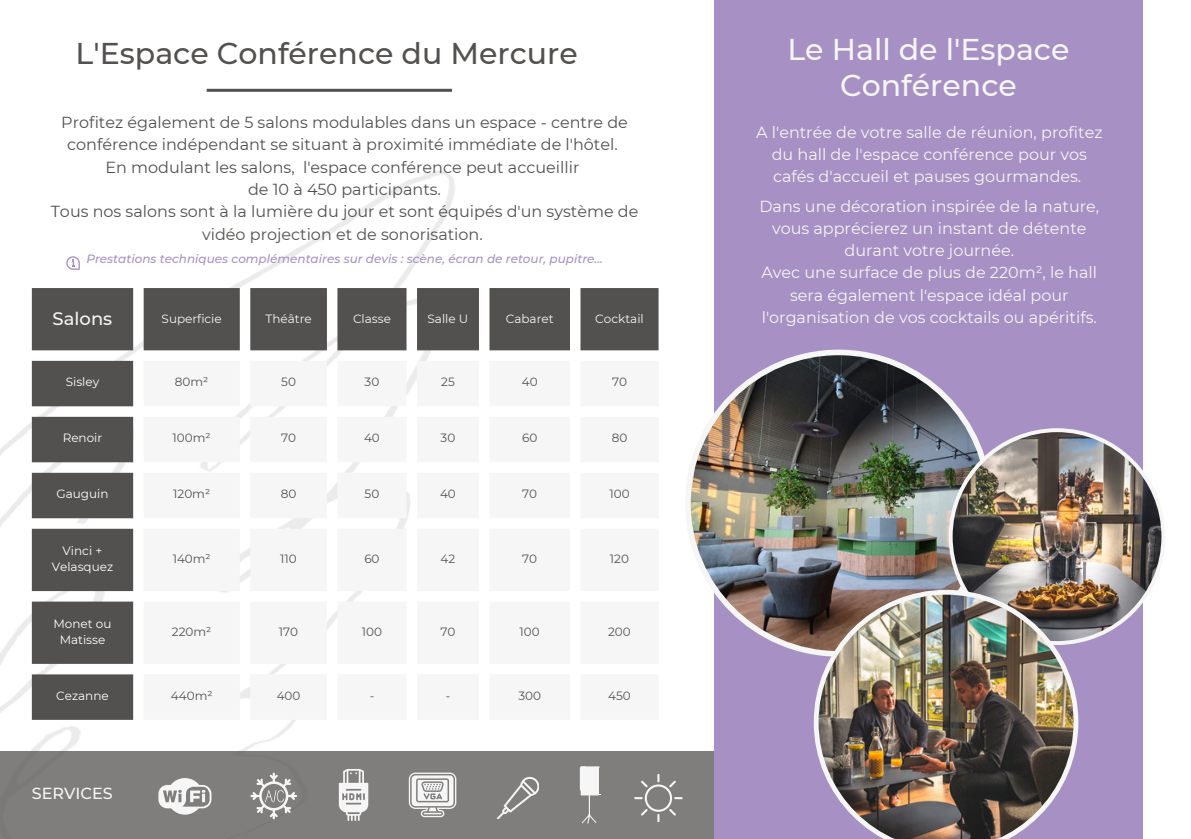
<style>
.page{position:relative;width:1191px;height:839px;background:#fff}
.page>*{position:absolute;margin:0;border:0;box-sizing:border-box;transform-origin:0 0}
.t1{font:500 30px "Montserrat";color:#53514f}
.t2{font:500 30px/36px "Montserrat";color:#f6f6f6;text-align:center}
.t3{font:500 18px "Montserrat";color:#f6f6f6}
.t4{font:16px/22px "Montserrat";color:#f6f6f6;text-align:center}
.t5{font:16px/22.4px "Montserrat";color:#53514f;text-align:center}
.t6{font:500 16px "Montserrat";color:#f6f6f6}
.t7{font:12px "Montserrat";color:#53514f}
.t8{font:italic 500 12px "Montserrat";color:#a790c4}
.t9{font:12px/16px "Montserrat";color:#fff;text-align:center}
.t10{font:12px "Montserrat";color:#f6f6f6}
</style>
<div class="page">
<img style="left:0;top:88px;width:455px;height:663px">
<div style="left:0;top:751px;width:753px;height:87px;background:#807e7d"></div>
<svg style="left:32px;top:288px;width:627px;height:431px;fill:#53514f"></svg>
<svg style="left:144px;top:361px;width:515px;height:358px;fill:#f6f6f6"></svg>
<svg style="left:158px;top:778px;width:53px;height:36px"></svg>
<svg style="left:250px;top:772px;width:47px;height:47px"></svg>
<svg style="left:339px;top:769px;width:29px;height:51px"></svg>
<svg style="left:409px;top:772px;width:47px;height:45px"></svg>
<svg style="left:497px;top:777px;width:42px;height:41px"></svg>
<svg style="left:580px;top:766px;width:21px;height:57px"></svg>
<div style="left:714px;top:0;width:428px;height:838px;background:#a790c4"></div>
<img style="left:690px;top:349px;width:282px;height:306px">
<img style="left:949px;top:428px;width:213px;height:217px">
<img style="left:814px;top:590px;width:264px;height:248px">
<hr style="left:207px;top:89px;width:245px;height:3px;background:#53514f">
<svg style="left:634px;top:774px;width:48px;height:47px"></svg>
<svg style="left:66px;top:256px;width:14px;height:14px"></svg>
<p class="t1" style="left:76px;top:35px;width:504px">L'Espace Conférence du Mercure</p>
<p class="t5" style="left:51px;top:111px;width:589px">Profitez également de 5 salons modulables dans un espace - centre de conférence indépendant se situant à proximité immédiate de l'hôtel.<br>En modulant les salons, l'espace conférence peut accueillir<br>de 10 à 450 participants.<br>Tous nos salons sont à la lumière du jour et sont équipés d'un système de vidéo projection et de sonorisation.</p>
<p class="t8" style="left:86px;top:252px;width:518px">Prestations techniques complémentaires sur devis : scène, écran de retour, pupitre...</p>
<h1 class="t3" style="left:53px;top:307px;width:61px">Salons</h1>
<p class="t10" style="left:162px;top:311px;width:62px">Superficie</p>
<h1 class="t10" style="left:265px;top:311px;width:48px">Théâtre</h1>
<h3 class="t10" style="left:353px;top:311px;width:39px">Classe</h3>
<h3 class="t10" style="left:428px;top:311px;width:42px">Salle U</h3>
<p class="t10" style="left:506px;top:311px;width:49px">Cabaret</p>
<h3 class="t10" style="left:595px;top:311px;width:50px">Cocktail</h3>
<p class="t9" style="left:66px;top:374px;width:35px">Sisley</p>
<p class="t7" style="left:175px;top:375px;width:35px">80m²</p>
<p class="t7" style="left:281px;top:375px;width:16px">50</p>
<p class="t7" style="left:365px;top:375px;width:16px">30</p>
<p class="t7" style="left:441px;top:375px;width:15px">25</p>
<p class="t7" style="left:522px;top:375px;width:17px">40</p>
<p class="t7" style="left:612px;top:375px;width:17px">70</p>
<p class="t9" style="left:63px;top:430px;width:41px">Renoir</p>
<p class="t7" style="left:173px;top:430px;width:40px">100m²</p>
<p class="t7" style="left:281px;top:430px;width:17px">70</p>
<p class="t7" style="left:364px;top:430px;width:17px">40</p>
<p class="t7" style="left:441px;top:430px;width:16px">30</p>
<p class="t7" style="left:522px;top:430px;width:17px">60</p>
<p class="t7" style="left:612px;top:430px;width:17px">80</p>
<p class="t9" style="left:56px;top:486px;width:54px">Gauguin</p>
<p class="t7" style="left:173px;top:486px;width:38px">120m²</p>
<p class="t7" style="left:281px;top:486px;width:17px">80</p>
<p class="t7" style="left:365px;top:486px;width:16px">50</p>
<p class="t7" style="left:440px;top:486px;width:17px">40</p>
<p class="t7" style="left:522px;top:486px;width:17px">70</p>
<p class="t7" style="left:609px;top:486px;width:22px">100</p>
<p class="t9" style="left:52px;top:543px;width:63px">Vinci +<br>Velasquez</p>
<p class="t7" style="left:173px;top:551px;width:40px">140m²</p>
<p class="t7" style="left:280px;top:551px;width:18px">110</p>
<p class="t7" style="left:364px;top:551px;width:17px">60</p>
<p class="t7" style="left:441px;top:551px;width:16px">42</p>
<p class="t7" style="left:522px;top:551px;width:17px">70</p>
<p class="t7" style="left:610px;top:551px;width:21px">120</p>
<p class="t9" style="left:53px;top:615px;width:59px">Monet ou<br>Matisse</p>
<p class="t7" style="left:172px;top:624px;width:41px">220m²</p>
<p class="t7" style="left:279px;top:624px;width:21px">170</p>
<p class="t7" style="left:362px;top:624px;width:22px">100</p>
<p class="t7" style="left:440px;top:624px;width:17px">70</p>
<p class="t7" style="left:520px;top:624px;width:22px">100</p>
<p class="t7" style="left:608px;top:624px;width:24px">200</p>
<p class="t9" style="left:56px;top:687px;width:54px">Cezanne</p>
<p class="t7" style="left:171px;top:688px;width:43px">440m²</p>
<p class="t7" style="left:277px;top:688px;width:25px">400</p>
<p class="t7" style="left:370px;top:688px;width:6px">-</p>
<p class="t7" style="left:446px;top:688px;width:6px">-</p>
<p class="t7" style="left:518px;top:688px;width:24px">300</p>
<p class="t7" style="left:608px;top:688px;width:24px">450</p>
<p class="t6" style="left:32px;top:783px;width:82px">SERVICES</p>
<p class="t2" style="left:788px;top:31px;width:283px">Le Hall de l'Espace<br>Conférence</p>
<p class="t4" style="left:756px;top:122px;width:348px">A l'entrée de votre salle de réunion, profitez du hall de l'espace conférence pour vos cafés d'accueil et pauses gourmandes.</p>
<p class="t4" style="left:759px;top:196px;width:341px">Dans une décoration inspirée de la nature, vous apprécierez un instant de détente durant votre journée.<br>Avec une surface de plus de 220m², le hall sera également l'espace idéal pour l'organisation de vos cocktails ou apéritifs.</p>
</div>
